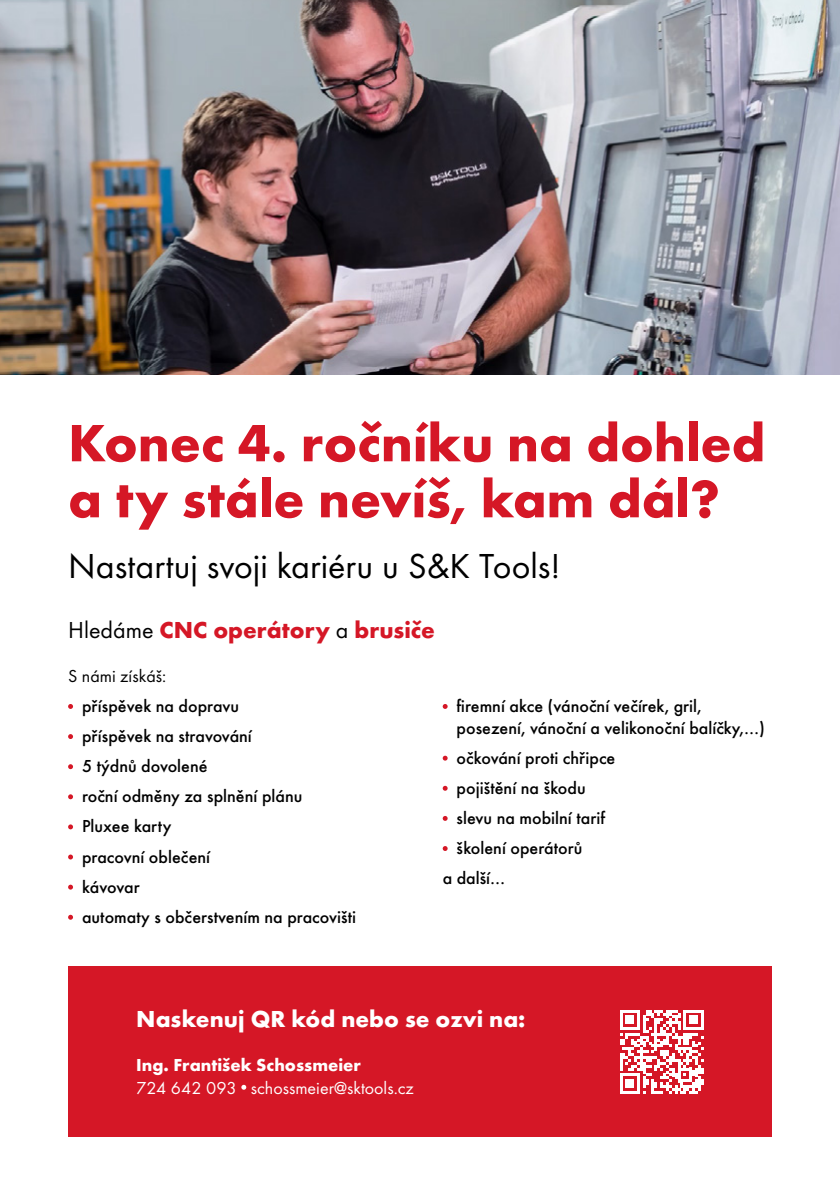
<style>
.page{position:relative;width:840px;height:1191px;background:#fff}
.page>*{position:absolute;margin:0;border:0;box-sizing:border-box;transform-origin:0 0}
.t1{font:700 54.4px/56px "Futura TOT";color:#d51726}
.t2{font:36px "Futura TOT";color:#000}
.t3{font:700 24px "Futura TOT";color:#d51726}
.t4{font:700 24px "Futura TOT";color:#fff}
.t5{font:500 18px/30.2px "Futura TOT";color:#000}
.t6{font:18px "Futura TOT";color:#fff}
.t7{font:700 18px "Futura TOT";color:#fff}
.t8{font:18px "Futura TOT";color:#000}
.s1{font-weight:400;color:#000}
</style>
<div class="page">
<div style="left:68px;top:966px;width:703px;height:171px;background:#d51726"></div>
<img style="left:0;top:0;width:839px;height:374px">
<svg style="left:620px;top:1010px;width:83px;height:83px"></svg>
<svg style="left:241px;top:1084px;width:5px;height:5px"></svg>
<svg style="left:68px;top:704px;width:5px;height:5px"></svg>
<svg style="left:68px;top:734px;width:5px;height:5px"></svg>
<svg style="left:68px;top:764px;width:5px;height:5px"></svg>
<svg style="left:68px;top:794px;width:5px;height:5px"></svg>
<svg style="left:68px;top:824px;width:5px;height:5px"></svg>
<svg style="left:68px;top:854px;width:5px;height:5px"></svg>
<svg style="left:68px;top:884px;width:5px;height:5px"></svg>
<svg style="left:68px;top:914px;width:5px;height:5px"></svg>
<svg style="left:442px;top:704px;width:5px;height:5px"></svg>
<svg style="left:442px;top:755px;width:5px;height:5px"></svg>
<svg style="left:442px;top:786px;width:5px;height:4px"></svg>
<svg style="left:442px;top:816px;width:5px;height:5px"></svg>
<svg style="left:442px;top:846px;width:5px;height:5px"></svg>
<h1 class="t1" style="left:68px;top:414px;width:698px">Konec 4. ročníku na dohled a ty stále nevíš, kam dál?</h1>
<h2 class="t2" style="left:68px;top:544px;width:494px">Nastartuj svoji kariéru u S&amp;K Tools!</h2>
<h3 class="t3" style="left:68px;top:615px;width:368px"><span class="s1">Hledáme</span> CNC operátory <span class="s1">a</span> brusiče</h3>
<p class="t8" style="left:68px;top:665px;width:99px">S námi získáš:</p>
<p class="t5" style="left:82px;top:691px;width:275px">příspěvek na dopravu<br>příspěvek na stravování<br>5 týdnů dovolené<br>roční odměny za splnění plánu<br>Pluxee karty<br>pracovní oblečení<br>kávovar<br>automaty s občerstvením na pracovišti</p>
<p class="t5" style="left:456px;top:695px;width:310px;line-height:21.6px">firemní akce (vánoční večírek, gril, posezení, vánoční a velikonoční balíčky,…)</p>
<p class="t5" style="left:456px;top:742px;width:160px">očkování proti chřipce</p>
<p class="t5" style="left:456px;top:772px;width:131px">pojištění na škodu</p>
<p class="t5" style="left:456px;top:802px;width:150px">slevu na mobilní tarif</p>
<p class="t5" style="left:456px;top:833px;width:127px">školení operátorů</p>
<p class="t5" style="left:442px;top:863px;width:64px">a další…</p>
<h3 class="t4" style="left:136px;top:1004px;width:390px">Naskenuj QR kód nebo se ozvi na:</h3>
<p class="t7" style="left:136px;top:1053px;width:226px">Ing. František Schossmeier</p>
<p class="t6" style="left:136px;top:1077px;width:279px">724 642 093 schossmeier@sktools.cz</p>
</div>
